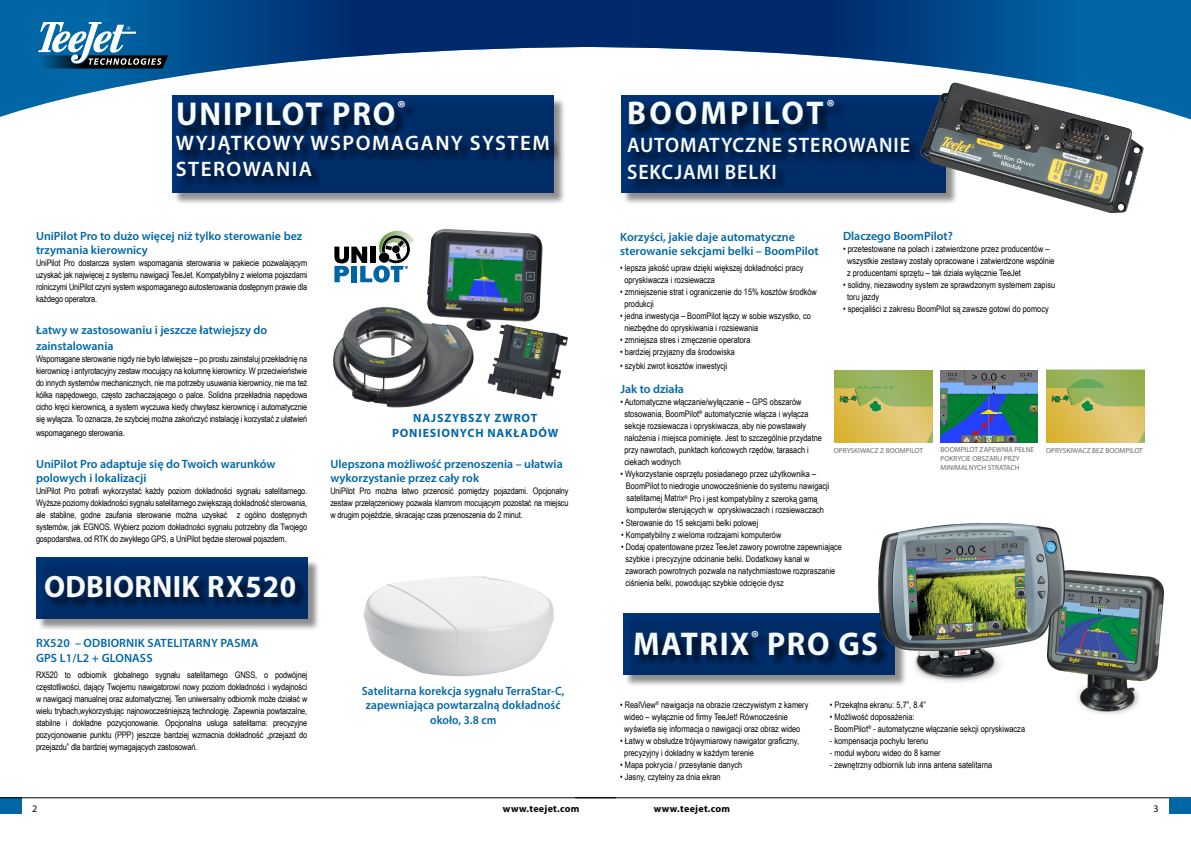
<style>
.page{position:relative;width:1191px;height:842px;background:#fff}
.page>*{position:absolute;margin:0;border:0;box-sizing:border-box;transform-origin:0 0}
.t1{font:700 33.2px "Myriad Pro";letter-spacing:.06em;color:#f7fcfe;scale:.95 1}
.t2{font:700 33px "Myriad Pro";letter-spacing:.055em;color:#f7fcfe;scale:.95 1}
.t3{font:700 33px "Myriad Pro";letter-spacing:.1em;color:#f7fcfe;scale:.95 1}
.t4{font:700 31px "Myriad Pro";letter-spacing:.01em;color:#f7f9fc;scale:.95 1}
.t5{font:600 21px/25.2px "Myriad Pro";letter-spacing:.07em;color:#fff}
.t6{font:600 21px/26.4px "Myriad Pro";letter-spacing:.045em;color:#f7fcfe;scale:.95 1}
.t7{font:600 12px/14.4px "Myriad Pro";color:#0067a6}
.t8{font:600 12px/14.4px "Myriad Pro";color:#0067a6;text-align:center;scale:.95 1}
.t9{font:700 12px/14.4px "Myriad Pro";letter-spacing:.07em;color:#0068a7;text-align:center}
.t10{font:700 10px "Myriad Pro";letter-spacing:.03em;color:#000}
.t11{font:10px "Myriad Pro";color:#000}
.t12{font:9px/12px "Arial Narrow";color:#000}
.t13{font:7.3px/8.8px "Myriad Pro";color:#696a6d}
.s1{color:#f7fcfe}
.s2{color:#0068a7}
</style>
<div class="page">
<div style="left:0;top:798px;width:21px;height:16px;background:#0067a6"></div>
<hr style="left:0;top:797px;width:616px;height:1px;background:#000">
<hr style="left:575px;top:797px;width:616px;height:1px;background:#000">
<div style="left:1169px;top:798px;width:22px;height:16px;background:#0067a6"></div>
<div style="left:173px;top:97px;width:393px;height:108px;background:#000;opacity:.44"></div>
<div style="left:172px;top:95px;width:382px;height:97px;background:linear-gradient(to right,#002c68,#002c67)"></div>
<div style="left:178px;top:103px;width:383px;height:85px;background:#000;opacity:.62"></div>
<svg style="left:634px;top:0;width:557px;height:120px"></svg>
<img style="left:1046px;top:369px;width:98px;height:73px">
<img style="left:834px;top:370px;width:98px;height:72px">
<img style="left:940px;top:370px;width:97px;height:72px">
<div style="left:624px;top:614px;width:283px;height:73px;background:#000;opacity:.44"></div>
<div style="left:623px;top:613px;width:271px;height:61px;background:linear-gradient(to right,#002e6b,#002e6a)"></div>
<div style="left:636px;top:633px;width:253px;height:35px;background:#000;opacity:.62"></div>
<img style="left:1064px;top:570px;width:99px;height:144px">
<img style="left:879px;top:524px;width:185px;height:163px">
<div style="left:622px;top:97px;width:336px;height:108px;background:#000;opacity:.44"></div>
<div style="left:621px;top:95px;width:324px;height:97px;background:#003373"></div>
<div style="left:630px;top:102px;width:291px;height:89px;background:#000;opacity:.62"></div>
<img style="left:919px;top:83px;width:224px;height:130px">
<svg style="left:0;top:0;width:634px;height:138px"></svg>
<svg style="left:38px;top:22px;width:130px;height:47px"></svg>
<div style="left:37px;top:559px;width:283px;height:73px;background:#000;opacity:.44"></div>
<div style="left:36px;top:558px;width:271px;height:61px;background:linear-gradient(to right,#002e6a,#002d69)"></div>
<div style="left:47px;top:577px;width:261px;height:32px;background:#000;opacity:.62"></div>
<img style="left:363px;top:576px;width:191px;height:100px">
<img style="left:333px;top:229px;width:210px;height:179px">
<svg style="left:334px;top:231px;width:80px;height:52px"></svg>
<h1 class="t1" style="left:176px;top:92px;width:243px">UNIPILOT PRO<sup>®</sup></h1>
<h3 class="t5" style="left:176px;top:130px;width:375px">WYJĄTKOWY WSPOMAGANY SYSTEM<br>STEROWANIA</h3>
<h3 class="t7" style="left:36px;top:228px;width:268px">UniPilot Pro to dużo więcej niż tylko sterowanie bez trzymania kierownicy</h3>
<p class="t12" style="left:36px;top:257px;width:273px;text-align:justify">UniPilot Pro dostarcza system wspomagania sterowania w pakiecie pozwalającym uzyskać jak najwięcej z systemu nawigacji TeeJet. Kompatybilny z wieloma pojazdami rolniczymi UniPilot czyni system wspomaganego autosterowania dostępnym prawie dla każdego operatora.</p>
<h3 class="t7" style="left:36px;top:322px;width:233px;line-height:15.6px">Łatwy w zastosowaniu i jeszcze łatwiejszy do zainstalowania</h3>
<p class="t12" style="left:36px;top:353px;width:273px;text-align:justify">Wspomagane sterowanie nigdy nie było łatwiejsze – po prostu zainstaluj przekładnię na kierownicę i antyrotacyjny zestaw mocujący na kolumnę kierownicy. W przeciwieństwie do innych systemów mechanicznych, nie ma potrzeby usuwania kierownicy, nie ma też kółka napędowego, często zachaczającego o palce. Solidna przekładnia napędowa cicho kręci kierownicą, a system wyczuwa kiedy chwytasz kierownicę i automatycznie się wyłącza. To oznacza, że szybciej można zakończyć instalację i korzystać z ułatwień</p>
<p class="t12" style="left:36px;top:426px;width:90px">wspomaganego sterowania.</p>
<h3 class="t7" style="left:36px;top:456px;width:241px">UniPilot Pro adaptuje się do Twoich warunków polowych i lokalizacji</h3>
<p class="t12" style="left:36px;top:485px;width:273px;text-align:justify">UniPilot Pro potrafi wykorzystać każdy poziom dokładności sygnału satelitarnego.<br>Wyższe poziomy dokładności sygnału satelitarnego zwiększają dokładność sterowania, ale stabilne, godne zaufania sterowanie można uzyskać z ogólno dostępnych systemów, jak EGNOS. Wybierz poziom dokładności sygnału potrzebny dla Twojego gospodarstwa, od RTK do zwykłego GPS, a UniPilot będzie sterował pojazdem.</p>
<h3 class="t4" style="left:44px;top:566px;width:267px">ODBIORNIK <span class="s1">RX520</span></h3>
<h3 class="t7" style="left:36px;top:636px;width:224px">RX520 – ODBIORNIK SATELITARNY PASMA<br>GPS L1/L2 + GLONASS</h3>
<p class="t12" style="left:36px;top:669px;width:273px;text-align:justify">RX520 to odbiornik globalnego sygnału satelitarnego GNSS, o podwójnej częstotliwości, dający Twojemu nawigatorowi nowy poziom dokładności i wydajności w nawigacji manualnej oraz automatycznej. Ten uniwersalny odbiornik może działać w wielu trybach,wykorzystując najnowocześniejszą technologię. Zapewnia powtarzalne, stabilne i dokładne pozycjonowanie. Opcjonalna usługa satelitarna: precyzyjne pozycjonowanie punktu (PPP) jeszcze bardziej wzmacnia dokładność „przejazd do przejazdu” dla bardziej wymagających zastosowań.</p>
<h3 class="t9" style="left:392px;top:411px;width:168px">NAJSZYBSZY ZWROT<br>PONIESIONYCH NAKŁADÓW</h3>
<h3 class="t7" style="left:330px;top:456px;width:234px">Ulepszona możliwość przenoszenia – ułatwia wykorzystanie przez cały rok</h3>
<p class="t12" style="left:330px;top:485px;width:240px;text-align:justify">UniPilot Pro można łatwo przenosić pomiędzy pojazdami. Opcjonalny zestaw przełączeniowy pozwala klamrom mocującym pozostać na miejscu w drugim pojeździe, skracając czas przenoszenia do 2 minut.</p>
<h3 class="t8" style="left:362px;top:683px;width:215px">Satelitarna korekcja sygnału TerraStar-C, zapewniająca powtarzalną dokładność około, 3.8 cm</h3>
<h2 class="t3" style="left:627px;top:92px;width:220px">BOOMPILOT<sup>®</sup></h2>
<h3 class="t6" style="left:627px;top:131px;width:299px">AUTOMATYCZNE STEROWANIE<br>SEKCJAMI BELKI</h3>
<h3 class="t7" style="left:620px;top:229px;width:200px">Korzyści, jakie daje automatyczne stero<span class="s2">wanie sekcjami belki –</span> BoomPilot</h3>
<p class="t12" style="left:624px;top:261px;width:180px;text-indent:-4px">• lepsza jakość upraw dzięki większej dokładności pracy opryskiwacza i rozsiewacza</p>
<p class="t12" style="left:624px;top:285px;width:194px;text-indent:-4px">• zmniejszenie strat i ograniczenie do 15% kosztów środków produkcji</p>
<p class="t12" style="left:624px;top:309px;width:188px;text-indent:-4px">• jedna inwestycja – BoomPilot łączy w sobie wszystko, co niezbędne do opryskiwania i rozsiewania</p>
<p class="t12" style="left:620px;top:333px;width:132px">• zmniejsza stres i zmęczenie operatora</p>
<p class="t12" style="left:620px;top:345px;width:116px">• bardziej przyjazny dla środowiska</p>
<p class="t12" style="left:620px;top:360px;width:109px">• szybki zwrot kosztów inwestycji</p>
<h3 class="t7" style="left:843px;top:229px;width:111px">Dlaczego BoomPilot?</h3>
<p class="t12" style="left:847px;top:243px;width:209px;text-indent:-4px">• przetestowane na polach i zatwierdzone przez producentów – wszystkie zestawy zostały opracowane i zatwierdzone wspólnie z producentami sprzętu – tak działa wyłącznie TeeJet</p>
<p class="t12" style="left:847px;top:279px;width:209px;text-indent:-4px">• solidny, niezawodny system ze sprawdzonym systemem zapisu toru jazdy</p>
<p class="t12" style="left:843px;top:303px;width:207px">• specjaliści z zakresu BoomPilot są zawsze gotowi do pomocy</p>
<h3 class="t7" style="left:620px;top:382px;width:65px">Jak to działa</h3>
<p class="t12" style="left:624px;top:396px;width:199px;text-indent:-4px">• Automatyczne włączanie/wyłączanie – GPS obszarów stosowania, BoomPilot<sup>®</sup> automatycznie włącza i wyłącza sekcje rozsiewacza i opryskiwacza, aby nie powstawały nałożenia i miejsca pominięte. Jest to szczególnie przydatne przy nawrotach, punktach końcowych rzędów, tarasach i ciekach wodnych</p>
<p class="t12" style="left:626px;top:468px;width:205px;text-indent:-5px">• Wykorzystanie osprzętu posiadanego przez użytkownika – BoomPilot to niedrogie unowocześnienie do systemu nawigacji satelitarnej Matrix<sup>®</sup> Pro i jest kompatybilny z szeroką gamą komputerów sterujących w opryskiwaczach i rozsiewaczach</p>
<p class="t13" style="left:834px;top:446px;width:91px">OPRYSKIWACZ Z BOOMPILOT</p>
<p class="t13" style="left:940px;top:445px;width:95px">BOOMPILOT ZAPEWNIA PEŁNE</p>
<p class="t13" style="left:1046px;top:446px;width:98px">OPRYSKIWACZ BEZ BOOMPILOT</p>
<p class="t13" style="left:940px;top:454px;width:81px">POKRYCIE OBSZARU PRZY<br>MINIMALNYCH STRATACH</p>
<p class="t12" style="left:621px;top:516px;width:139px">• Sterowanie do 15 sekcjami belki polowej</p>
<p class="t12" style="left:621px;top:528px;width:162px">• Kompatybilny z wieloma rodzajami komputerów</p>
<p class="t12" style="left:625px;top:540px;width:218px;text-indent:-4px">• Dodaj opatentowane przez TeeJet zawory powrotne zapewniające szybkie i precyzyjne odcinanie belki. Dodatkowy kanał w zaworach powrotnych pozwala na natychmiastowe rozpraszanie ciśnienia belki, powodując szybkie odcięcie dysz</p>
<h2 class="t2" style="left:633px;top:622px;width:259px">MATRIX<sup>®</sup> PRO GS</h2>
<p class="t12" style="left:624px;top:698px;width:186px;text-indent:-4px">• RealView<sup>®</sup> nawigacja na obrazie rzeczywistym z kamery wideo – wyłącznie od firmy TeeJet! Równocześnie wyświetla się informacja o nawigacji oraz obraz wideo</p>
<p class="t12" style="left:624px;top:734px;width:176px;text-indent:-4px">• Łatwy w obsłudze trójwymiarowy nawigator graficzny, precyzyjny i dokładny w każdym terenie</p>
<p class="t12" style="left:620px;top:758px;width:123px">• Mapa pokrycia / przesyłanie danych</p>
<p class="t12" style="left:620px;top:770px;width:102px">• Jasny, czytelny za dnia ekran</p>
<p class="t12" style="left:830px;top:698px;width:98px">• Przekątna ekranu: 5,7”, 8.4”</p>
<p class="t12" style="left:830px;top:710px;width:86px">• Możliwość doposażenia:</p>
<p class="t12" style="left:830px;top:722px;width:197px">- BoomPilot<sup>®</sup> - automatyczne włączanie sekcji opryskiwacza</p>
<p class="t12" style="left:830px;top:734px;width:100px">- kompensacja pochyłu terenu</p>
<p class="t12" style="left:830px;top:746px;width:112px">- moduł wyboru wideo do 8 kamer</p>
<p class="t12" style="left:830px;top:758px;width:164px">- zewnętrzny odbiornik lub inna antena satelitarna</p>
<p class="t11" style="left:32px;top:802px;width:7px">2</p>
<p class="t10" style="left:503px;top:802px;width:78px">www.teejet.com</p>
<p class="t10" style="left:653px;top:802px;width:78px">www.teejet.com</p>
<p class="t11" style="left:1153px;top:802px;width:7px">3</p>
</div>
